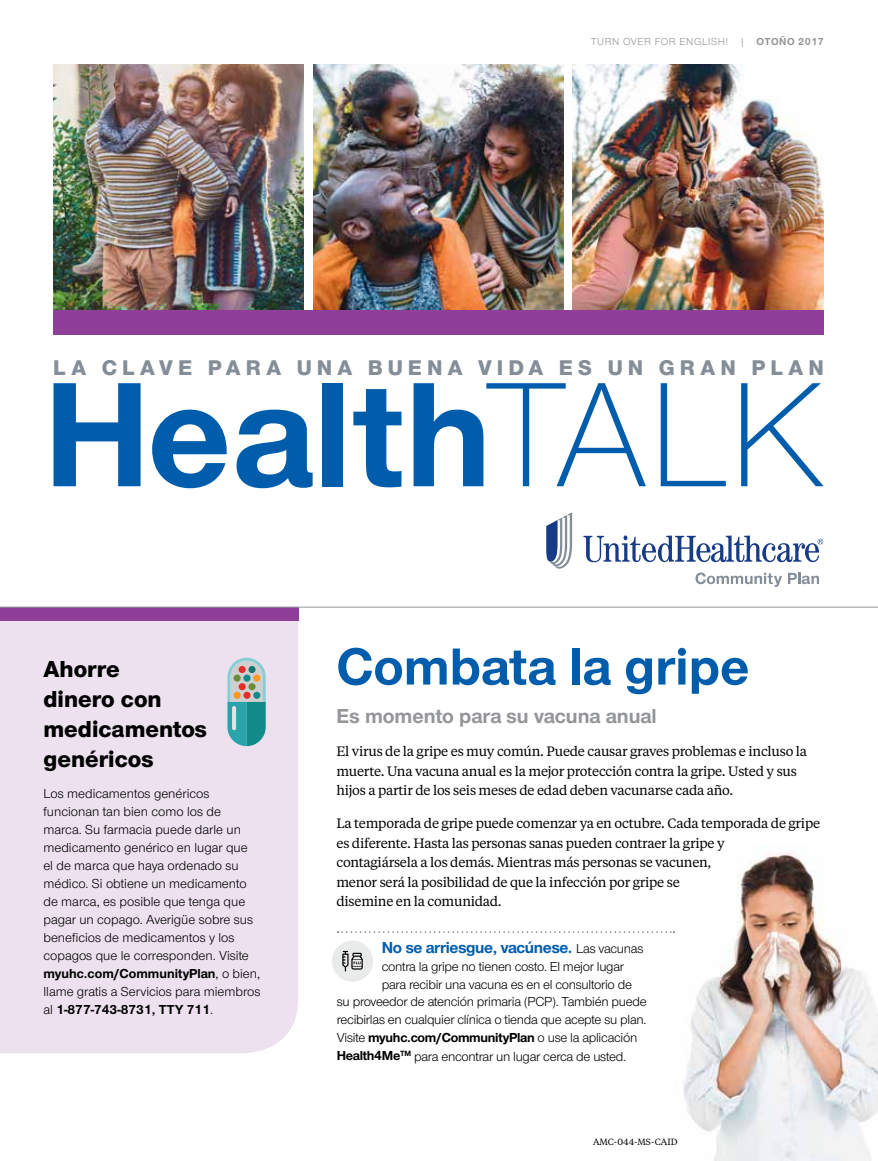
<style>
.page{position:relative;width:878px;height:1161px;background:#fff}
.page>*{position:absolute;margin:0;border:0;box-sizing:border-box;transform-origin:0 0}
.t1{font:700 154.5px "UHC Sans";color:#005dac}
.t2{font:700 54px "UHC Sans";color:#005dac}
.t3{font:800 24px/30px "UHC Sans";color:#000}
.t4{font:800 22.05px "UHC Sans";letter-spacing:.23em;color:#838e98}
.t5{font:700 21px "UHC Sans";color:#939598}
.t6{font:700 16.5px "UHC Sans";letter-spacing:-.02em;color:#005dac}
.t7{font:13.5px/18px "UHC Sans";letter-spacing:-.005em;color:#000}
.t8{font:13.5px/19.5px "UHC Serif Text";letter-spacing:-.02em;color:#000}
.t9{font:700 13.5px "UHC Sans";letter-spacing:-.02em;color:#000}
.t10{font:10.5px "UHC Sans";letter-spacing:.05em;color:#939598}
.t11{font:9px "UHC Serif Text";color:#000}
.s1{font-weight:700}
.s2{font-weight:300}
.s3{font-weight:400;font-size:13.5px;color:#000}
.s4{font-weight:400}
</style>
<div class="page">
<svg style="left:583px;top:535px;width:240px;height:27px"></svg>
<svg style="left:546px;top:512px;width:26px;height:57px"></svg>
<svg style="left:695px;top:573px;width:87px;height:14px"></svg>
<svg style="left:788px;top:573px;width:31px;height:11px"></svg>
<img style="left:53px;top:64px;width:250px;height:247px">
<img style="left:313px;top:64px;width:250px;height:247px">
<img style="left:573px;top:64px;width:251px;height:247px">
<div style="left:53px;top:311px;width:771px;height:24px;background:#903f98"></div>
<div style="left:0;top:621px;width:298px;height:432px;background:#ede1ef"></div>
<div style="left:0;top:607px;width:298px;height:14px;background:#903f98"></div>
<img style="left:674px;top:852px;width:204px;height:309px">
<svg style="left:337px;top:931px;width:337px;height:2px"></svg>
<div style="left:332px;top:941px;width:41px;height:41px;background:#e9eaea;border-radius:50%"></div>
<svg style="left:342px;top:951px;width:21px;height:20px"></svg>
<hr style="left:0;top:607px;width:878px;height:1px;background:#939598">
<svg style="left:227px;top:658px;width:39px;height:88px;background:#78adac"></svg>
<hr style="left:232px;top:706px;width:4px;height:24px;background:#e3e3e3;border-radius:2px">
<p class="t10" style="left:591px;top:35px;width:234px">TURN OVER FOR ENGLISH! | <span class="s1">OTOÑO 2017</span></p>
<h3 class="t4" style="left:53px;top:352px;width:772px">LA CLAVE PARA UNA BUENA VIDA ES UN GRAN PLAN</h3>
<h1 class="t1" style="left:43px;top:331px;width:781px">Health<span class="s2">TALK</span></h1>
<h3 class="t3" style="left:43px;top:653px;width:165px">Ahorre<br>dinero con medicamentos genéricos</h3>
<p class="t7" style="left:43px;top:784px;width:218px">Los medicamentos genéricos funcionan tan bien como los de marca. Su farmacia puede darle un medicamento genérico en lugar que el de marca que haya ordenado su médico. Si obtiene un medicamento de marca, es posible que tenga que pagar un copago. Averigüe sobre sus beneficios de medicamentos y los copagos que le corresponden. Visite <span class="s1">myuhc.com/CommunityPlan</span>, o bien, llame gratis a Servicios para miembros al <span class="s1">1-877-743-8731, TTY 711</span>.</p>
<h2 class="t2" style="left:336px;top:630px;width:414px">Combata la gripe</h2>
<h3 class="t5" style="left:336px;top:702px;width:322px">Es momento para su vacuna anual</h3>
<p class="t8" style="left:336px;top:741px;width:472px">El virus de la gripe es muy común. Puede causar graves problemas e incluso la muerte. Una vacuna anual es la mejor protección contra la gripe. Usted y sus hijos a partir de los seis meses de edad deben vacunarse cada año.</p>
<p class="t8" style="left:336px;top:813px;width:485px">La temporada de gripe puede comenzar ya en octubre. Cada temporada de gripe es diferente. Hasta las personas sanas pueden contraer la gripe y<br>contagiársela a los demás. Mientras más personas se vacunen,<br>menor será la posibilidad de que la infección por gripe se<br>disemine en la comunidad.</p>
<p class="t6" style="left:382px;top:936px;width:263px">No se arriesgue, vacúnese. <span class="s3">Las vacunas</span></p>
<p class="t7" style="left:382px;top:957px;width:244px">contra la gripe no tienen costo. El mejor lugar</p>
<p class="t7" style="left:382px;top:975px;width:252px">para recibir una vacuna es en el consultorio de</p>
<p class="t7" style="left:337px;top:993px;width:311px">su proveedor de atención primaria (PCP). También puede</p>
<p class="t7" style="left:337px;top:1011px;width:311px">recibirlas en cualquier clínica o tienda que acepte su plan.</p>
<p class="t9" style="left:337px;top:1029px;width:302px"><span class="s4">Visite</span> myuhc.com/CommunityPlan <span class="s4">o use la aplicación</span></p>
<p class="t7" style="left:337px;top:1047px;width:291px"><span class="s1">Health4Me</span><sup>TM</sup> para encontrar un lugar cerca de usted.</p>
<p class="t11" style="left:593px;top:1135px;width:86px">AMC-044-MS-CAID</p>
</div>
